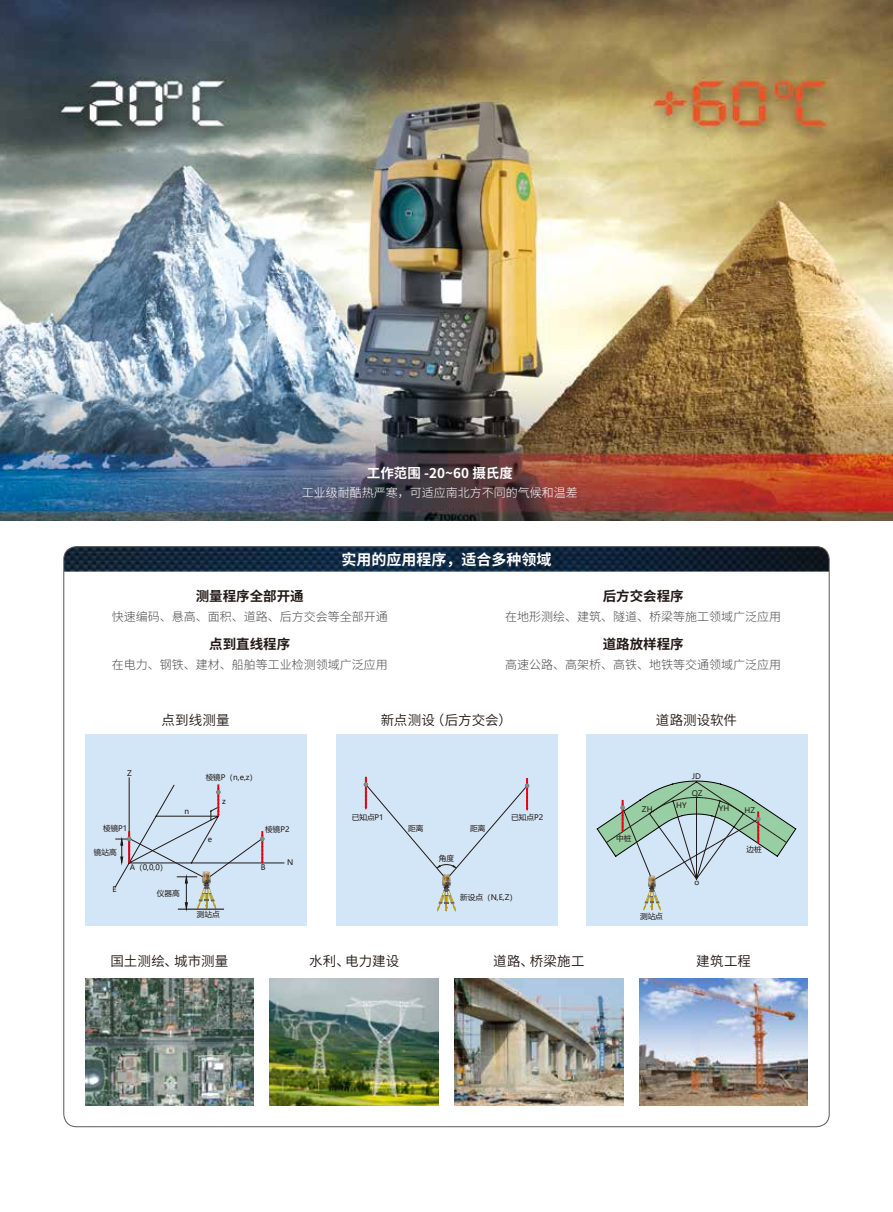
<style>
.page{position:relative;width:893px;height:1212px;background:#fff}
.page>*{position:absolute;margin:0;border:0;box-sizing:border-box;transform-origin:0 0}
.t1{font:700 15px "Source Han Sans CN";color:#fff}
.t2{font:13.5px "Source Han Sans CN";letter-spacing:.01em;color:#221815}
.t3{font:700 13.5px "Source Han Sans CN";color:#221815}
.t4{font:700 13.5px "Source Han Sans CN";color:#fff}
.t5{font:300 12px "Source Han Sans CN";color:#4c4948}
.t6{font:300 12px "Source Han Sans CN";color:#fff}
.t7{font:7.65px "Microsoft Ya Hei";color:#221815}
</style>
<div class="page">
<img style="left:64px;top:546px;width:765px;height:26px">
<img style="left:0;top:0;width:893px;height:520px">
<div style="left:586px;top:734px;width:222px;height:192px;background:#d3e6f7"></div>
<svg style="left:596px;top:780px;width:200px;height:130px"></svg>
<div style="left:335px;top:734px;width:222px;height:192px;background:#d3e6f7"></div>
<svg style="left:437px;top:888px;width:19px;height:23px"></svg>
<svg style="left:364px;top:777px;width:165px;height:103px"></svg>
<img style="left:442px;top:874px;width:8px;height:14px">
<div style="left:85px;top:734px;width:222px;height:192px;background:#d3e6f7"></div>
<hr style="left:178px;top:909px;width:46px;height:1px;background:#040000">
<svg style="left:115px;top:777px;width:169px;height:132px"></svg>
<img style="left:639px;top:979px;width:169px;height:126px">
<img style="left:455px;top:979px;width:168px;height:126px">
<img style="left:270px;top:979px;width:168px;height:126px">
<img style="left:85px;top:979px;width:169px;height:126px">
<p class="t4" style="left:367px;top:466px;width:148px">工作范围 -20~60 摄氏度</p>
<p class="t6" style="left:302px;top:487px;width:277px">工业级耐酷热严寒，可适应南北方不同的气候和温差</p>
<p class="t1" style="left:341px;top:552px;width:212px">实用的应用程序，适合多种领域</p>
<p class="t3" style="left:196px;top:589px;width:109px">测量程序全部开通</p>
<p class="t5" style="left:112px;top:610px;width:277px">快速编码、悬高、面积、道路、后方交会等全部开通</p>
<p class="t3" style="left:209px;top:637px;width:82px">点到直线程序</p>
<p class="t5" style="left:112px;top:658px;width:277px">在电力、钢铁、建材、船舶等工业检测领域广泛应用</p>
<p class="t3" style="left:603px;top:589px;width:82px">后方交会程序</p>
<p class="t5" style="left:505px;top:610px;width:277px">在地形测绘、建筑、隧道、桥梁等施工领域广泛应用</p>
<p class="t3" style="left:603px;top:637px;width:82px">道路放样程序</p>
<p class="t5" style="left:505px;top:658px;width:277px">高速公路、高架桥、高铁、地铁等交通领域广泛应用</p>
<p class="t7" style="left:127px;top:768px;width:6px">Z</p>
<p class="t2" style="left:162px;top:713px;width:70px">点到线测量</p>
<p class="t7" style="left:206px;top:772px;width:53px">棱镜P（n,e,z）</p>
<p class="t7" style="left:222px;top:796px;width:5px">z</p>
<p class="t2" style="left:381px;top:713px;width:133px">新点测设（后方交会）</p>
<p class="t7" style="left:184px;top:806px;width:6px">n</p>
<p class="t7" style="left:352px;top:812px;width:33px">已知点P1</p>
<p class="t7" style="left:511px;top:812px;width:33px">已知点P2</p>
<p class="t7" style="left:439px;top:853px;width:17px">角度</p>
<p class="t7" style="left:103px;top:823px;width:26px">棱镜P1</p>
<p class="t7" style="left:408px;top:823px;width:17px">距离</p>
<p class="t7" style="left:470px;top:823px;width:17px">距离</p>
<p class="t7" style="left:94px;top:847px;width:24px">镜站高</p>
<p class="t7" style="left:157px;top:888px;width:24px">仪器高</p>
<p class="t7" style="left:197px;top:909px;width:24px">测站点</p>
<p class="t7" style="left:265px;top:824px;width:26px">棱镜P2</p>
<p class="t7" style="left:208px;top:834px;width:6px">e</p>
<p class="t7" style="left:287px;top:857px;width:8px">N</p>
<p class="t7" style="left:130px;top:862px;width:39px">A（0,0,0）</p>
<p class="t7" style="left:261px;top:862px;width:6px">B</p>
<p class="t7" style="left:112px;top:884px;width:6px">E</p>
<p class="t7" style="left:460px;top:892px;width:58px">新设点（N,E,Z）</p>
<p class="t2" style="left:110px;top:954px;width:119px">国土测绘、城市测量</p>
<p class="t2" style="left:309px;top:954px;width:92px">水利、电力建设</p>
<p class="t2" style="left:493px;top:954px;width:93px">道路、桥梁施工</p>
<p class="t2" style="left:656px;top:713px;width:83px">道路测设软件</p>
<p class="t7" style="left:616px;top:833px;width:17px">中桩</p>
<p class="t7" style="left:642px;top:804px;width:12px">ZH</p>
<p class="t7" style="left:640px;top:911px;width:24px">测站点</p>
<p class="t7" style="left:692px;top:771px;width:10px">JD</p>
<p class="t7" style="left:692px;top:788px;width:12px">QZ</p>
<p class="t7" style="left:676px;top:800px;width:12px">HY</p>
<p class="t7" style="left:694px;top:877px;width:6px">o</p>
<p class="t7" style="left:719px;top:803px;width:12px">YH</p>
<p class="t7" style="left:744px;top:805px;width:12px">HZ</p>
<p class="t7" style="left:747px;top:844px;width:17px">边桩</p>
<p class="t2" style="left:696px;top:954px;width:56px">建筑工程</p>
</div>
